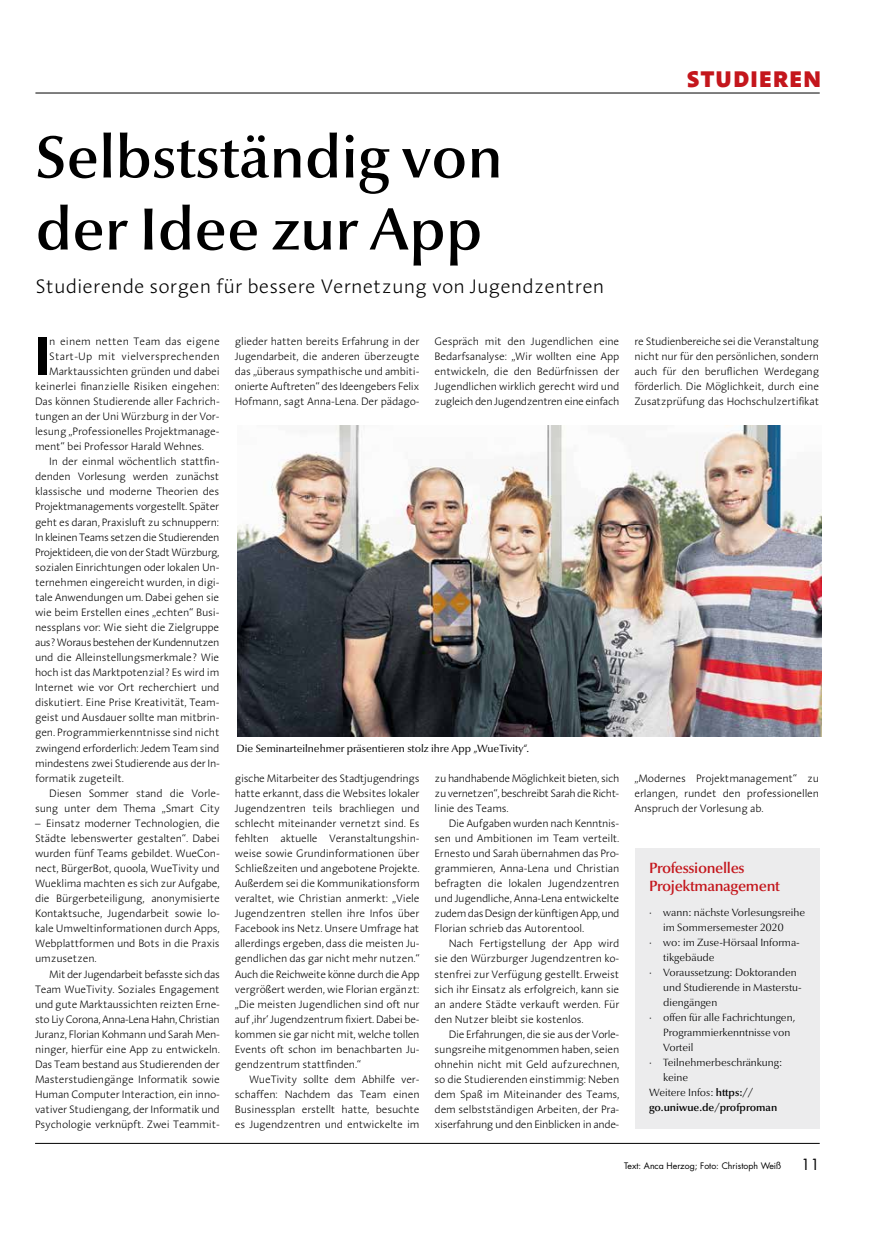
<style>
.page{position:relative;width:886px;height:1241px;background:#fff}
.page>*{position:absolute;margin:0;border:0;box-sizing:border-box;transform-origin:0 0}
.t1{font:600 60px/72px "Optima Nova LT";color:#000}
.t2{font:700 55.62px "Linotype Aroma";color:#000}
.t3{font:700 31.88px "Linotype Aroma SC";color:#c4161c}
.t4{font:300 20px "Linotype Aroma";color:#000}
.t5{font:600 15px/17.5px "Optima Nova LT";letter-spacing:-.02em;color:#c4161c}
.t6{font:15px "Futura";color:#000}
.t7{font:300 11px/15px "Linotype Aroma";letter-spacing:-.02em;color:#000;text-align:justify}
.t8{font:300 11px "Linotype Aroma";letter-spacing:-.045em;color:#000}
.t9{font:300 11px "Linotype Aroma";letter-spacing:-.05em;color:#000}
.t10{font:300 11px "Linotype Aroma";letter-spacing:.015em;color:#000}
.t11{font:300 11px "Linotype Aroma";color:#000}
.t12{font:300 10.62px "Optima Nova LT";color:#000}
.t13{font:10.62px "Optima Nova LT";color:#000}
.t14{font:600 10.62px "Optima Nova LT";color:#000}
.t15{font:8.75px "Futura";color:#000}
.s1{font-weight:600}
</style>
<div class="page">
<hr style="left:35px;top:93px;width:785px;height:1px;background:#000">
<hr style="left:35px;top:1142px;width:785px;height:1px;background:#000">
<div style="left:635px;top:847px;width:185px;height:280px;background:#ececed"></div>
<img style="left:237px;top:425px;width:585px;height:311px">
<h3 class="t3" style="left:686px;top:55px;width:137px">studieren</h3>
<h1 class="t1" style="left:36px;top:122px;width:469px">Selbstständig von der Idee zur App</h1>
<h3 class="t4" style="left:36px;top:274px;width:570px">Studierende sorgen für bessere Vernetzung von Jugendzentren</h3>
<h2 class="t2" style="left:35px;top:319px;width:17px">I</h2>
<p class="t11" style="left:49px;top:334px;width:172px">n einem netten Team das eigene</p>
<p class="t10" style="left:49px;top:349px;width:172px">Start-Up mit vielversprechenden</p>
<p class="t7" style="left:49px;top:363px;width:172px">Marktaussichten gründen und dabei</p>
<p class="t7" style="left:35px;top:378px;width:186px">keinerlei finanzielle Risiken eingehen:</p>
<p class="t7" style="left:35px;top:393px;width:186px">Das können Studierende aller Fachrich-</p>
<p class="t7" style="left:35px;top:408px;width:186px">tungen an der Uni Würzburg in der Vor-</p>
<p class="t7" style="left:35px;top:423px;width:186px">lesung „Professionelles Projektmanage-</p>
<p class="t7" style="left:35px;top:439px;width:170px">ment“ bei Professor Harald Wehnes.</p>
<p class="t7" style="left:49px;top:454px;width:172px">In der einmal wöchentlich stattfin-</p>
<p class="t7" style="left:35px;top:469px;width:186px">denden Vorlesung werden zunächst</p>
<p class="t7" style="left:35px;top:484px;width:186px">klassische und moderne Theorien des</p>
<p class="t7" style="left:35px;top:499px;width:186px">Projektmanagements vorgestellt. Später</p>
<p class="t7" style="left:35px;top:514px;width:186px">geht es daran, Praxisluft zu schnuppern:</p>
<p class="t8" style="left:35px;top:530px;width:186px">In kleinen Teams setzen die Studierenden</p>
<p class="t8" style="left:35px;top:545px;width:186px">Projektideen, die von der Stadt Würzburg,</p>
<p class="t7" style="left:35px;top:559px;width:186px">sozialen Einrichtungen oder lokalen Un-</p>
<p class="t7" style="left:35px;top:574px;width:186px">ternehmen eingereicht wurden, in digi-</p>
<p class="t7" style="left:35px;top:589px;width:186px">tale Anwendungen um. Dabei gehen sie</p>
<p class="t7" style="left:35px;top:604px;width:185px">wie beim Erstellen eines „echten“ Busi-</p>
<p class="t7" style="left:35px;top:619px;width:186px">nessplans vor: Wie sieht die Zielgruppe</p>
<p class="t9" style="left:35px;top:635px;width:186px">aus? Woraus bestehen der Kundennutzen</p>
<p class="t7" style="left:35px;top:649px;width:186px">und die Alleinstellungsmerkmale? Wie</p>
<p class="t7" style="left:35px;top:664px;width:186px">hoch ist das Marktpotenzial? Es wird im</p>
<p class="t7" style="left:35px;top:679px;width:186px">Internet wie vor Ort recherchiert und</p>
<p class="t7" style="left:35px;top:695px;width:186px">diskutiert. Eine Prise Kreativität, Team-</p>
<p class="t7" style="left:35px;top:710px;width:186px">geist und Ausdauer sollte man mitbrin-</p>
<p class="t7" style="left:35px;top:725px;width:186px">gen. Programmierkenntnisse sind nicht</p>
<p class="t7" style="left:35px;top:740px;width:186px">zwingend erforderlich: Jedem Team sind</p>
<p class="t7" style="left:35px;top:755px;width:186px">mindestens zwei Studierende aus der In-</p>
<p class="t7" style="left:35px;top:770px;width:90px">formatik zugeteilt.</p>
<p class="t7" style="left:49px;top:785px;width:172px">Diesen Sommer stand die Vorle-</p>
<p class="t7" style="left:35px;top:800px;width:186px">sung unter dem Thema „Smart City</p>
<p class="t7" style="left:35px;top:815px;width:186px">– Einsatz moderner Technologien, die Städte lebenswerter gestalten“. Dabei wurden fünf Teams gebildet. WueCon&shy;nect, BürgerBot, quoola, WueTivity und Wueklima machten es sich zur Aufgabe, die Bürgerbeteiligung, anonymisierte Kontaktsuche, Jugendarbeit sowie lo&shy;kale Umweltinformationen durch Apps, Webplattformen und Bots in die Praxis umzusetzen.</p>
<p class="t7" style="left:35px;top:965px;width:186px;text-indent:14px">Mit der Jugendarbeit befasste sich das Team WueTivity. Soziales Engagement und gute Marktaussichten reizten Erne&shy;sto Liy Corona, Anna-Lena Hahn, Christian Juranz, Florian Kohmann und Sarah Men&shy;ninger, hierfür eine App zu entwickeln.<br>Das Team bestand aus Studierenden der Masterstudiengänge Informatik sowie Human Computer Interaction, ein inno&shy;vativer Studiengang, der Informatik und Psychologie verknüpft. Zwei Teammit-</p>
<p class="t7" style="left:235px;top:333px;width:186px">glieder hatten bereits Erfahrung in der Jugendarbeit, die anderen überzeugte das „überaus sympathische und ambiti&shy;onierte Auftreten“ des Ideengebers Felix Hofmann, sagt Anna-Lena. Der pädago-</p>
<p class="t7" style="left:435px;top:333px;width:186px">Gespräch mit den Jugendlichen eine Bedarfsanalyse: „Wir wollten eine App entwickeln, die den Bedürfnissen der Jugendlichen wirklich gerecht wird und zugleich den Jugendzentren eine einfach</p>
<p class="t13" style="left:237px;top:741px;width:294px">Die Seminarteilnehmer präsentieren stolz ihre App „WueTivity“.</p>
<p class="t7" style="left:235px;top:770px;width:186px">gische Mitarbeiter des Stadtjugendrings hatte erkannt, dass die Websites lokaler Jugendzentren teils brachliegen und schlecht miteinander vernetzt sind. Es fehlten aktuelle Veranstaltungshin&shy;weise sowie Grundinformationen über Schließzeiten und angebotene Projekte.<br>Außerdem sei die Kommunikationsform veraltet, wie Christian anmerkt: „Viele Jugendzentren stellen ihre Infos über Facebook ins Netz. Unsere Umfrage hat allerdings ergeben, dass die meisten Ju&shy;gendlichen das gar nicht mehr nutzen.“ Auch die Reichweite könne durch die App vergrößert werden, wie Florian ergänzt: „Die meisten Jugendlichen sind oft nur auf ‚ihr‘ Jugendzentrum fixiert. Dabei be&shy;kommen sie gar nicht mit, welche tollen Events oft schon im benachbarten Ju&shy;gendzentrum stattfinden.“</p>
<p class="t7" style="left:235px;top:1071px;width:186px;text-indent:14px">WueTivity sollte dem Abhilfe ver&shy;schaffen: Nachdem das Team einen Businessplan erstellt hatte, besuchte es Jugendzentren und entwickelte im</p>
<p class="t7" style="left:435px;top:770px;width:186px">zu handhabende Möglichkeit bieten, sich zu vernetzen“, beschreibt Sarah die Richt&shy;linie des Teams.</p>
<p class="t7" style="left:435px;top:815px;width:186px;text-indent:14px">Die Aufgaben wurden nach Kenntnis&shy;sen und Ambitionen im Team verteilt.<br>Ernesto und Sarah übernahmen das Pro&shy;grammieren, Anna-Lena und Christian befragten die lokalen Jugendzentren und Jugendliche, Anna-Lena entwickelte zudem das Design der künftigen App, und Florian schrieb das Autorentool.</p>
<p class="t7" style="left:435px;top:935px;width:186px;text-indent:14px">Nach Fertigstellung der App wird sie den Würzburger Jugendzentren ko&shy;stenfrei zur Verfügung gestellt. Erweist sich ihr Einsatz als erfolgreich, kann sie an andere Städte verkauft werden. Für den Nutzer bleibt sie kostenlos.</p>
<p class="t7" style="left:435px;top:1026px;width:186px;text-indent:14px">Die Erfahrungen, die sie aus der Vorle&shy;sungsreihe mitgenommen haben, seien ohnehin nicht mit Geld aufzurechnen, so die Studierenden einstimmig: Neben dem Spaß im Miteinander des Teams, dem selbstständigen Arbeiten, der Pra&shy;xiserfahrung und den Einblicken in ande-</p>
<p class="t7" style="left:634px;top:333px;width:186px">re Studienbereiche sei die Veranstaltung nicht nur für den persönlichen, sondern auch für den beruflichen Werdegang förderlich. Die Möglichkeit, durch eine Zusatzprüfung das Hochschulzertifikat</p>
<p class="t7" style="left:634px;top:770px;width:186px">„Modernes Projektmanagement“ zu erlangen, rundet den professionellen Anspruch der Vorlesung ab.</p>
<h3 class="t5" style="left:649px;top:859px;width:132px">Professionelles<br>Projektmanagement</h3>
<p class="t12" style="left:649px;top:906px;width:158px">· wann: nächste Vorlesungsreihe</p>
<p class="t12" style="left:663px;top:921px;width:122px">im Sommersemester 2020</p>
<p class="t12" style="left:649px;top:936px;width:152px">· wo: im Zuse-Hörsaal Informa-</p>
<p class="t12" style="left:663px;top:951px;width:53px">tikgebäude</p>
<p class="t12" style="left:649px;top:966px;width:149px">· Voraussetzung: Doktoranden</p>
<p class="t12" style="left:663px;top:981px;width:140px">und Studierende in Masterstu-</p>
<p class="t12" style="left:663px;top:996px;width:56px">diengängen</p>
<p class="t12" style="left:649px;top:1011px;width:148px">· offen für alle Fachrichtungen,</p>
<p class="t12" style="left:663px;top:1026px;width:129px">Programmierkenntnisse von</p>
<p class="t12" style="left:663px;top:1041px;width:32px">Vorteil</p>
<p class="t12" style="left:649px;top:1056px;width:135px">· Teilnehmerbeschränkung:</p>
<p class="t12" style="left:663px;top:1071px;width:27px">keine</p>
<p class="t12" style="left:649px;top:1086px;width:106px">Weitere Infos: <span class="s1">https://</span></p>
<p class="t14" style="left:649px;top:1101px;width:130px">go.uniwue.de/profproman</p>
<p class="t15" style="left:624px;top:1159px;width:158px">Text: Anca Herzog; Foto: Christoph Weiß</p>
<h3 class="t6" style="left:801px;top:1154px;width:20px">11</h3>
</div>
